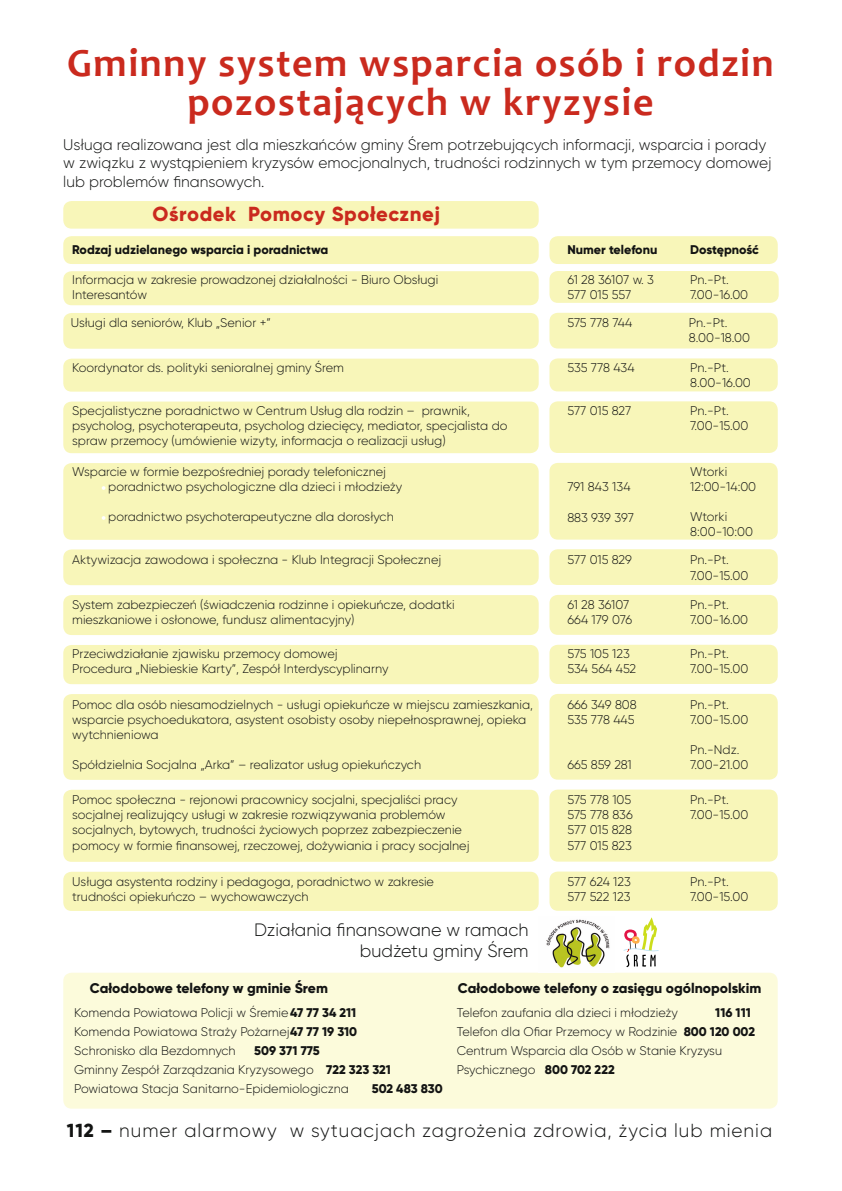
<style>
.page{position:relative;width:842px;height:1191px;background:#fff}
.page>*{position:absolute;margin:0;border:0;box-sizing:border-box;transform-origin:0 0}
.t1{font:700 39.9px/39.2px "Candara";letter-spacing:.04em;color:#ca2a1e;text-align:center}
.t2{font:800 20.3px "Gilroy";letter-spacing:.03em;color:#ca2a1e}
.t3{font:300 18.9px "Gilroy";letter-spacing:.05em;color:#131413}
.t4{font:300 17.9px/21.5px "Gilroy";color:#131413;text-align:right}
.t5{font:300 15.4px/18.5px "Gilroy";color:#131413}
.t6{font:800 14px "Gilroy";color:#131413}
.t7{font:300 12.6px/15.1px "Gilroy";color:#131413}
.t8{font:800 12.6px "Gilroy";color:#131413}
.s1{font-weight:800}
</style>
<div class="page">
<div style="left:63px;top:972px;width:715px;height:136px;background:#fcfbdb;border-radius:8px"></div>
<div style="left:63px;top:236px;width:476px;height:28px;background:#f8f6b9;border-radius:8px"></div>
<div style="left:63px;top:271px;width:476px;height:34px;background:#f8f6b9;border-radius:8px"></div>
<div style="left:63px;top:313px;width:476px;height:36px;background:#f8f6b9;border-radius:8px"></div>
<div style="left:63px;top:359px;width:476px;height:32px;background:#f8f6b9;border-radius:8px"></div>
<div style="left:63px;top:401px;width:476px;height:52px;background:#f8f6b9;border-radius:8px"></div>
<div style="left:63px;top:549px;width:476px;height:36px;background:#f8f6b9;border-radius:8px"></div>
<div style="left:63px;top:595px;width:476px;height:40px;background:#f8f6b9;border-radius:8px"></div>
<div style="left:63px;top:645px;width:476px;height:39px;background:#f8f6b9;border-radius:8px"></div>
<div style="left:63px;top:694px;width:476px;height:86px;background:#f8f6b9;border-radius:8px"></div>
<div style="left:63px;top:789px;width:476px;height:73px;background:#f8f6b9;border-radius:8px"></div>
<div style="left:63px;top:871px;width:476px;height:40px;background:#f8f6b9;border-radius:8px"></div>
<div style="left:63px;top:463px;width:476px;height:77px;background:#f8f6b9;border-radius:8px"></div>
<div style="left:63px;top:201px;width:476px;height:28px;background:#f8f6b9;border-radius:8px"></div>
<div style="left:549px;top:236px;width:229px;height:28px;background:#f8f6b9;border-radius:8px"></div>
<div style="left:549px;top:271px;width:230px;height:32px;background:#f8f6b9;border-radius:8px"></div>
<div style="left:549px;top:313px;width:229px;height:35px;background:#f8f6b9;border-radius:8px"></div>
<div style="left:549px;top:358px;width:229px;height:33px;background:#f8f6b9;border-radius:8px"></div>
<div style="left:549px;top:401px;width:229px;height:52px;background:#f8f6b9;border-radius:8px"></div>
<div style="left:549px;top:549px;width:229px;height:36px;background:#f8f6b9;border-radius:8px"></div>
<div style="left:549px;top:595px;width:229px;height:40px;background:#f8f6b9;border-radius:8px"></div>
<div style="left:549px;top:645px;width:229px;height:39px;background:#f8f6b9;border-radius:8px"></div>
<div style="left:549px;top:694px;width:229px;height:85px;background:#f8f6b9;border-radius:8px"></div>
<div style="left:549px;top:789px;width:229px;height:72px;background:#f8f6b9;border-radius:8px"></div>
<div style="left:549px;top:871px;width:229px;height:39px;background:#f8f6b9;border-radius:8px"></div>
<div style="left:549px;top:463px;width:229px;height:76px;background:#f8f6b9;border-radius:8px"></div>
<svg style="left:102px;top:486px;width:3px;height:4px"></svg>
<svg style="left:102px;top:516px;width:3px;height:4px"></svg>
<svg style="left:623px;top:917px;width:36px;height:50px"></svg>
<img style="left:546px;top:919px;width:64px;height:49px">
<h1 class="t1" style="left:67px;top:43px;width:708px">Gminny system wsparcia osób i rodzin pozostających w kryzysie</h1>
<p class="t5" style="left:63px;top:135px;width:710px">Usługa realizowana jest dla mieszkańców gminy Śrem potrzebujących informacji, wsparcia i porady w związku z wystąpieniem kryzysów emocjonalnych, trudności rodzinnych w tym przemocy domowej lub problemów finansowych.</p>
<h2 class="t2" style="left:153px;top:201px;width:289px">Ośrodek Pomocy Społecznej</h2>
<p class="t8" style="left:72px;top:242px;width:258px">Rodzaj udzielanego wsparcia i poradnictwa</p>
<p class="t8" style="left:567px;top:242px;width:92px">Numer telefonu</p>
<p class="t8" style="left:690px;top:242px;width:70px">Dostępność</p>
<p class="t7" style="left:567px;top:271px;width:88px">61 28 36107 w. 3<br>577 015 557</p>
<p class="t7" style="left:690px;top:271px;width:60px">Pn.-Pt.<br>7.00-16.00</p>
<p class="t7" style="left:72px;top:272px;width:368px">Informacja w zakresie prowadzonej działalności - Biuro Obsługi<br>Interesantów</p>
<p class="t7" style="left:71px;top:315px;width:202px">Usługi dla seniorów, Klub „Senior +”</p>
<p class="t7" style="left:567px;top:315px;width:67px">575 778 744</p>
<p class="t7" style="left:689px;top:315px;width:63px">Pn.-Pt.<br>8.00-18.00</p>
<p class="t7" style="left:72px;top:360px;width:273px">Koordynator ds. polityki senioralnej gminy Śrem</p>
<p class="t7" style="left:567px;top:360px;width:69px">535 778 434</p>
<p class="t7" style="left:690px;top:360px;width:62px">Pn.-Pt.<br>8.00-16.00</p>
<p class="t7" style="left:72px;top:403px;width:437px">Specjalistyczne poradnictwo w Centrum Usług dla rodzin – prawnik, psycholog, psychoterapeuta, psycholog dziecięcy, mediator, specjalista do spraw przemocy (umówienie wizyty, informacja o realizacji usług)</p>
<p class="t7" style="left:567px;top:403px;width:65px">577 015 827</p>
<p class="t7" style="left:690px;top:403px;width:60px">Pn.-Pt.<br>7.00-15.00</p>
<p class="t7" style="left:108px;top:464px;width:296px;text-indent:-36px">Wsparcie w formie bezpośredniej porady telefonicznej poradnictwo psychologiczne dla dzieci i młodzieży</p>
<p class="t7" style="left:108px;top:509px;width:287px">poradnictwo psychoterapeutyczne dla dorosłych</p>
<p class="t7" style="left:567px;top:479px;width:65px">791 843 134</p>
<p class="t7" style="left:567px;top:509px;width:68px">883 939 397</p>
<p class="t7" style="left:690px;top:464px;width:68px">Wtorki<br>12:00-14:00</p>
<p class="t7" style="left:690px;top:509px;width:64px">Wtorki<br>8:00-10:00</p>
<p class="t7" style="left:72px;top:552px;width:370px">Aktywizacja zawodowa i społeczna - Klub Integracji Społecznej</p>
<p class="t7" style="left:567px;top:552px;width:66px">577 015 829</p>
<p class="t7" style="left:690px;top:552px;width:60px">Pn.-Pt.<br>7.00-15.00</p>
<p class="t7" style="left:72px;top:597px;width:384px">System zabezpieczeń (świadczenia rodzinne i opiekuńcze, dodatki mieszkaniowe i osłonowe, fundusz alimentacyjny)</p>
<p class="t7" style="left:567px;top:597px;width:66px">61 28 36107<br>664 179 076</p>
<p class="t7" style="left:690px;top:597px;width:60px">Pn.-Pt.<br>7.00-16.00</p>
<p class="t7" style="left:72px;top:646px;width:318px">Przeciwdziałanie zjawisku przemocy domowej<br>Procedura „Niebieskie Karty”, Zespół Interdyscyplinarny</p>
<p class="t7" style="left:567px;top:646px;width:70px">575 105 123<br>534 564 452</p>
<p class="t7" style="left:690px;top:646px;width:60px">Pn.-Pt.<br>7.00-15.00</p>
<p class="t7" style="left:72px;top:696px;width:462px">Pomoc dla osób niesamodzielnych - usługi opiekuńcze w miejscu zamieszkania, wsparcie psychoedukatora, asystent osobisty osoby niepełnosprawnej, opieka wytchnieniowa</p>
<p class="t7" style="left:72px;top:757px;width:350px">Spółdzielnia Socjalna „Arka” – realizator usług opiekuńczych</p>
<p class="t7" style="left:567px;top:696px;width:71px">666 349 808<br>535 778 445</p>
<p class="t7" style="left:567px;top:757px;width:66px">665 859 281</p>
<p class="t7" style="left:690px;top:696px;width:60px">Pn.-Pt.<br>7.00-15.00</p>
<p class="t7" style="left:690px;top:742px;width:60px">Pn.-Ndz.<br>7.00-21.00</p>
<p class="t7" style="left:72px;top:792px;width:399px">Pomoc społeczna - rejonowi pracownicy socjalni, specjaliści pracy socjalnej realizujący usługi w zakresie rozwiązywania problemów socjalnych, bytowych, trudności życiowych poprzez zabezpieczenie pomocy w formie finansowej, rzeczowej, dożywiania i pracy socjalnej</p>
<p class="t7" style="left:567px;top:792px;width:67px;text-align:justify">575 778 105<br>575 778 836<br>577 015 828<br>577 015 823</p>
<p class="t7" style="left:690px;top:792px;width:60px">Pn.-Pt.<br>7.00-15.00</p>
<p class="t7" style="left:72px;top:873px;width:363px">Usługa asystenta rodziny i pedagoga, poradnictwo w zakresie trudności opiekuńczo – wychowawczych</p>
<p class="t7" style="left:567px;top:873px;width:65px">577 624 123<br>577 522 123</p>
<p class="t7" style="left:690px;top:873px;width:60px">Pn.-Pt.<br>7.00-15.00</p>
<h3 class="t4" style="left:254px;top:918px;width:276px">Działania finansowane w ramach budżetu gminy Śrem</h3>
<p class="t6" style="left:90px;top:979px;width:240px">Całodobowe telefony w gminie Śrem</p>
<p class="t6" style="left:458px;top:979px;width:305px">Całodobowe telefony o zasięgu ogólnopolskim</p>
<p class="t7" style="left:74px;top:1003px;width:284px;line-height:18.9px;text-align:justify">Komenda Powiatowa Policji w Śremie<span class="s1">47 77 34 211<br></span>Komenda Powiatowa Straży Pożarnej<span class="s1">47 77 19 310<br></span>Schronisko dla Bezdomnych</p>
<p class="t7" style="left:457px;top:1005px;width:223px">Telefon zaufania dla dzieci i młodzieży</p>
<p class="t7" style="left:457px;top:1003px;width:300px;line-height:18.9px;text-indent:259px"><span class="s1">116 111<br></span>Telefon dla Ofiar Przemocy w Rodzinie <span class="s1">800 120 002<br></span>Centrum Wsparcia dla Osób w Stanie Kryzysu<br>Psychicznego <span class="s1">800 702 222</span></p>
<p class="t7" style="left:74px;top:1040px;width:318px;line-height:18.9px;text-indent:180px"><span class="s1">509 371 775<br></span>Gminny Zespół Zarządzania Kryzysowego <span class="s1">722 323 321<br></span>Powiatowa Stacja Sanitarno-Epidemiologiczna</p>
<p class="t8" style="left:372px;top:1080px;width:72px">502 483 830</p>
<h3 class="t3" style="left:67px;top:1118px;width:707px"><span class="s1">112 –</span> numer alarmowy w sytuacjach zagrożenia zdrowia, życia lub mienia</h3>
</div>
